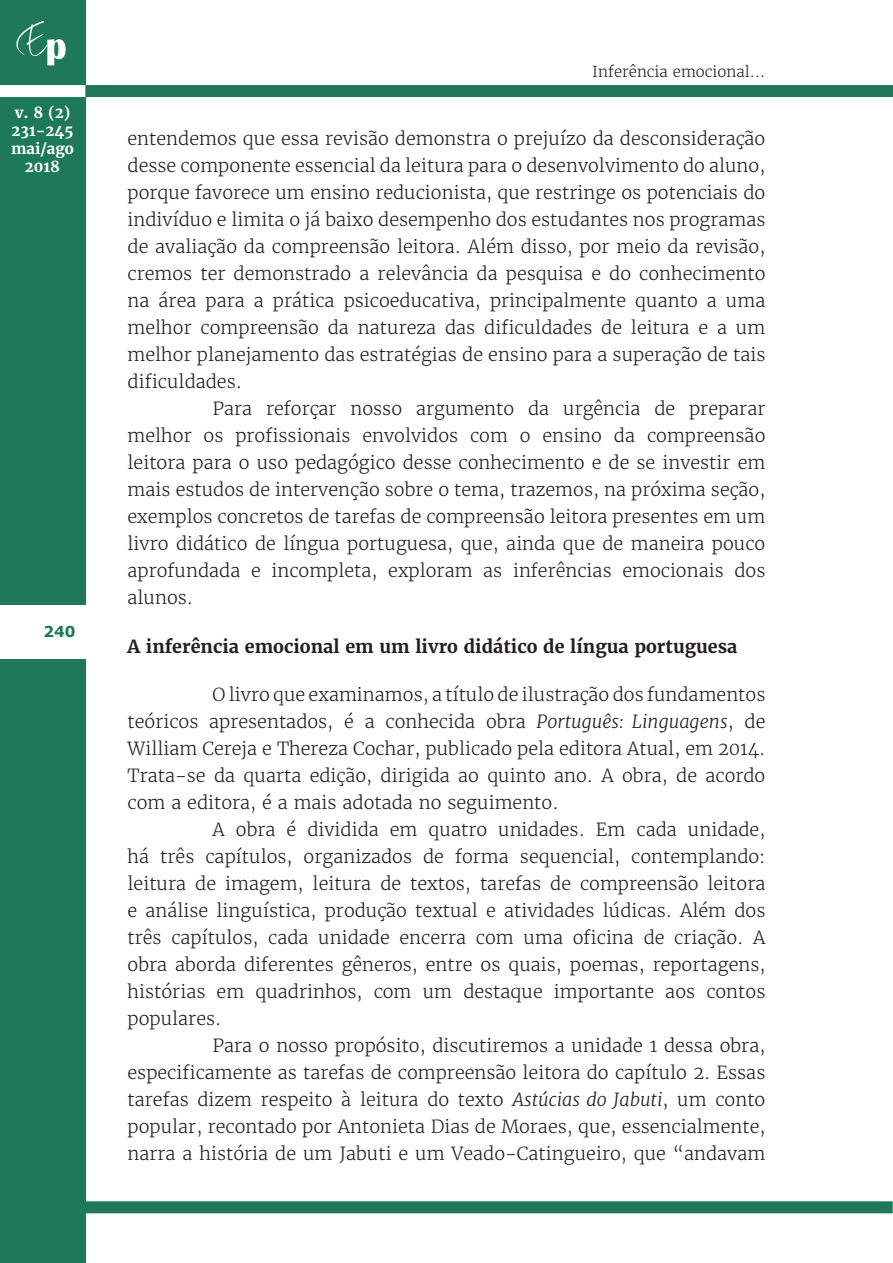
<style>
.page{position:relative;width:893px;height:1263px;background:#fff}
.page>*{position:absolute;margin:0;border:0;box-sizing:border-box;transform-origin:0 0}
.Corpo_do_artigo{font:300 18px/27px "Merriweather";color:#231f20;text-align:justify}
.Título_de_seção_prim{font:700 18px "Merriweather";color:#231f20}
.t1{font:700 15px/18px "Merriweather";color:#fff;text-align:center}
.t2{font:300 15px "Merriweather";color:#231f20}
.t3{font:700 15px "Verdana";color:#1e785a}
.s1{font-style:italic}
</style>
<div class="page">
<div style="left:0;top:0;width:85px;height:1263px;background:#1e785a"></div>
<img style="left:16px;top:21px;width:50px;height:45px">
<div style="left:85px;top:85px;width:808px;height:12px;background:#1e785a"></div>
<div style="left:0;top:85px;width:85px;height:12px;background:#fff"></div>
<div style="left:0;top:605px;width:85px;height:53px;background:#fff"></div>
<div style="left:84px;top:1201px;width:809px;height:12px;background:#1e785a"></div>
<p class="t1" style="left:11px;top:103px;width:64px">v. 8 (2)<br>231-245 mai/ago<br>2018</p>
<p class="t3" style="left:44px;top:622px;width:33px">240</p>
<p class="t2" style="left:592px;top:62px;width:175px">Inferência emocional...</p>
<p class="Corpo_do_artigo" style="left:128px;top:125px;width:639px">entendemos que essa revisão demonstra o prejuízo da desconsideração desse componente essencial da leitura para o desenvolvimento do aluno, porque favorece um ensino reducionista, que restringe os potenciais do indivíduo e limita o já baixo desempenho dos estudantes nos programas de avaliação da compreensão leitora. Além disso, por meio da revisão, cremos ter demonstrado a relevância da pesquisa e do conhecimento na área para a prática psicoeducativa, principalmente quanto a uma melhor compreensão da natureza das dificuldades de leitura e a um melhor planejamento das estratégias de ensino para a superação de tais dificuldades.</p>
<p class="Corpo_do_artigo" style="left:128px;top:395px;width:639px;text-indent:85px">Para reforçar nosso argumento da urgência de preparar melhor os profissionais envolvidos com o ensino da compreensão leitora para o uso pedagógico desse conhecimento e de se investir em mais estudos de intervenção sobre o tema, trazemos, na próxima seção, exemplos concretos de tarefas de compreensão leitora presentes em um livro didático de língua portuguesa, que, ainda que de maneira pouco aprofundada e incompleta, exploram as inferências emocionais dos alunos.</p>
<p class="Título_de_seção_prim" style="left:128px;top:635px;width:611px">A inferência emocional em um livro didático de língua portuguesa</p>
<p class="Corpo_do_artigo" style="left:128px;top:681px;width:639px;text-indent:85px">O livro que examinamos, a título de ilustração dos fundamentos teóricos apresentados, é a conhecida obra <span class="s1">Português: Linguagens</span>, de William Cereja e Thereza Cochar, publicado pela editora Atual, em 2014.<br>Trata-se da quarta edição, dirigida ao quinto ano. A obra, de acordo com a editora, é a mais adotada no seguimento.</p>
<p class="Corpo_do_artigo" style="left:128px;top:816px;width:639px;text-indent:85px">A obra é dividida em quatro unidades. Em cada unidade, há três capítulos, organizados de forma sequencial, contemplando: leitura de imagem, leitura de textos, tarefas de compreensão leitora e análise linguística, produção textual e atividades lúdicas. Além dos três capítulos, cada unidade encerra com uma oficina de criação. A obra aborda diferentes gêneros, entre os quais, poemas, reportagens, histórias em quadrinhos, com um destaque importante aos contos populares.</p>
<p class="Corpo_do_artigo" style="left:128px;top:1032px;width:639px;text-indent:85px">Para o nosso propósito, discutiremos a unidade 1 dessa obra, especificamente as tarefas de compreensão leitora do capítulo 2. Essas tarefas dizem respeito à leitura do texto <span class="s1">Astúcias do Jabuti</span>, um conto popular, recontado por Antonieta Dias de Moraes, que, essencialmente, narra a história de um Jabuti e um Veado-Catingueiro, que “andavam</p>
</div>
